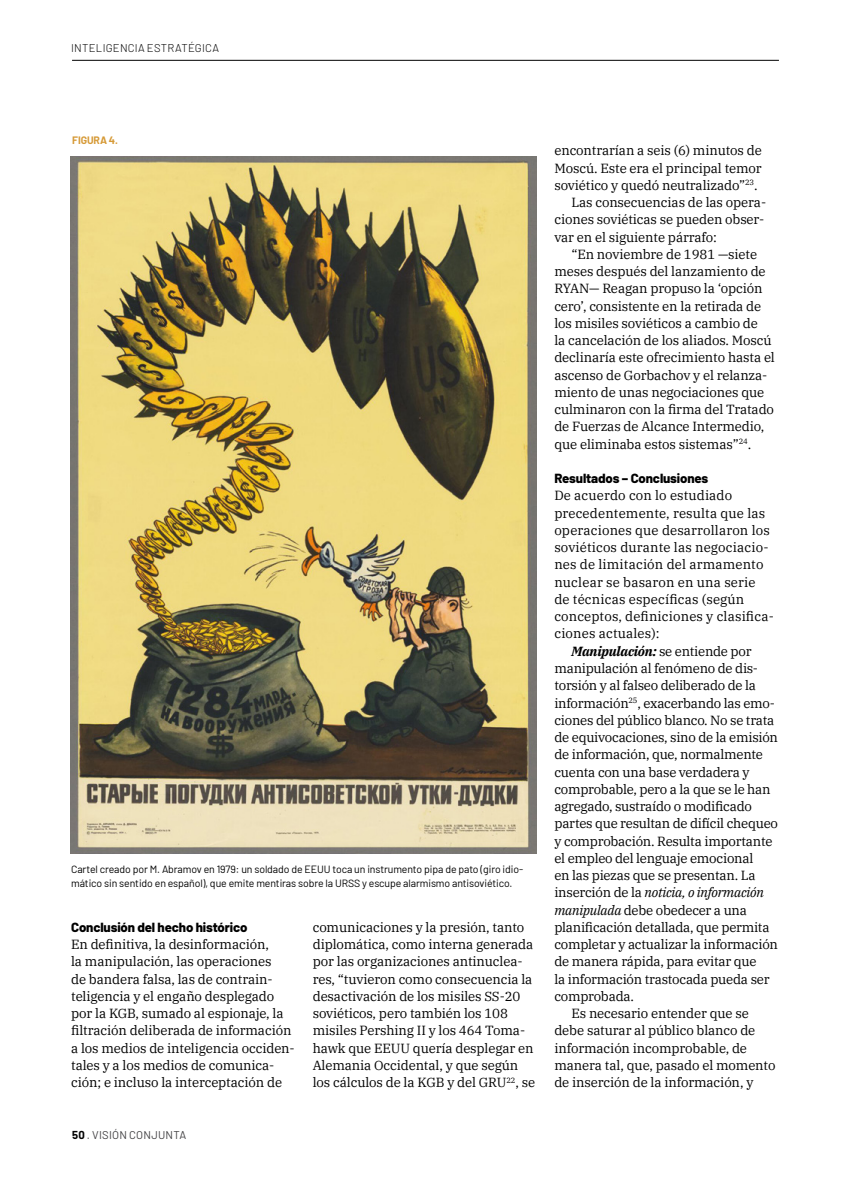
<style>
.page{position:relative;width:851px;height:1191px;background:#fff}
.page>*{position:absolute;margin:0;border:0;box-sizing:border-box;transform-origin:0 0}
.t1{font:13.2px/17.2px "IBM Plex Serif";letter-spacing:-.01em;color:#000}
.t2{font:13.2px "IBM Plex Serif";letter-spacing:.01em;color:#000}
.t3{font:800 13.2px "Barlow";letter-spacing:-.01em;color:#000}
.t4{font:italic 13.2px "IBM Plex Serif";letter-spacing:-.02em;color:#000}
.t5{font:italic 700 13.2px "IBM Plex Serif";letter-spacing:-.02em;color:#000}
.t6{font:300 11.25px "Barlow";letter-spacing:.02em;color:#000}
.t7{font:11.25px "Barlow";letter-spacing:.02em;color:#414042}
.t8{font:10.5px/13.5px "Barlow";letter-spacing:-.01em;color:#000}
.t9{font:700 10.5px "Barlow";letter-spacing:-.01em;color:#d69a37}
.s1{font-weight:700;color:#000}
.s2{font-weight:400;font-style:normal}
.s3{font-style:normal}
.s4{font-style:italic}
</style>
<div class="page">
<hr style="left:72px;top:60px;width:706px;height:1px;background:#000">
<img style="left:71px;top:157px;width:465px;height:696px">
<p class="t6" style="left:71px;top:40px;width:149px">INTELIGENCIA ESTRATÉGICA</p>
<p class="t9" style="left:72px;top:133px;width:47px">FIGURA 4.</p>
<p class="t8" style="left:71px;top:862px;width:453px">Cartel creado por M. Abramov en 1979: un soldado de EEUU toca un instrumento pipa de pato (giro idio&shy;mático sin sentido en español), que emite mentiras sobre la URSS y escupe alarmismo antisoviético.</p>
<p class="t3" style="left:71px;top:917px;width:178px">Conclusión del hecho histórico</p>
<p class="t1" style="left:71px;top:934px;width:225px">En definitiva, la desinformación,<br>la manipulación, las operaciones<br>de bandera falsa, las de contrain&shy;teligencia y el engaño desplegado por la KGB, sumado al espionaje, la filtración deliberada de información a los medios de inteligencia occiden&shy;tales y a los medios de comunica&shy;ción; e incluso la interceptación de</p>
<p class="t7" style="left:72px;top:1126px;width:116px"><span class="s1">50</span> . VISIÓN CONJUNTA</p>
<p class="t1" style="left:313px;top:917px;width:224px">comunicaciones y la presión, tanto diplomática, como interna generada por las organizaciones antinuclea&shy;res, “tuvieron como consecuencia la desactivación de los misiles SS-20 soviéticos, pero también los 108 misiles Pershing II y los 464 Toma&shy;hawk que EEUU quería desplegar en Alemania Occidental, y que según los cálculos de la KGB y del GRU<sup>22</sup>, se</p>
<p class="t1" style="left:554px;top:141px;width:209px">encontrarían a seis (6) minutos de</p>
<p class="t1" style="left:554px;top:158px;width:209px">Moscú. Este era el principal temor</p>
<p class="t1" style="left:554px;top:175px;width:205px">soviético y quedó neutralizado”<sup>23</sup>.</p>
<p class="t1" style="left:571px;top:193px;width:196px">Las consecuencias de las opera-</p>
<p class="t1" style="left:554px;top:210px;width:211px">ciones soviéticas se pueden obser-</p>
<p class="t1" style="left:554px;top:227px;width:164px">var en el siguiente párrafo:</p>
<p class="t1" style="left:571px;top:244px;width:187px">“En noviembre de 1981 —siete</p>
<p class="t1" style="left:554px;top:262px;width:213px">meses después del lanzamiento de</p>
<p class="t1" style="left:554px;top:279px;width:210px">RYAN— Reagan propuso la ‘opción</p>
<p class="t1" style="left:554px;top:296px;width:208px">cero’, consistente en la retirada de</p>
<p class="t1" style="left:554px;top:313px;width:205px">los misiles soviéticos a cambio de</p>
<p class="t1" style="left:554px;top:331px;width:219px">la cancelación de los aliados. Moscú</p>
<p class="t1" style="left:554px;top:348px;width:222px">declinaría este ofrecimiento hasta el</p>
<p class="t1" style="left:554px;top:365px;width:214px">ascenso de Gorbachov y el relanza-</p>
<p class="t1" style="left:554px;top:382px;width:211px">miento de unas negociaciones que</p>
<p class="t1" style="left:554px;top:400px;width:221px">culminaron con la firma del Tratado</p>
<p class="t1" style="left:554px;top:417px;width:211px">de Fuerzas de Alcance Intermedio,</p>
<p class="t1" style="left:554px;top:434px;width:198px">que eliminaba estos sistemas”<sup>24</sup>.</p>
<p class="t3" style="left:554px;top:468px;width:155px">Resultados – Conclusiones</p>
<p class="t2" style="left:554px;top:485px;width:179px">De acuerdo con lo estudiado</p>
<p class="t2" style="left:554px;top:503px;width:212px">precedentemente, resulta que las</p>
<p class="t2" style="left:554px;top:520px;width:217px">operaciones que desarrollaron los</p>
<p class="t2" style="left:554px;top:537px;width:216px">soviéticos durante las negociacio-</p>
<p class="t2" style="left:554px;top:554px;width:210px">nes de limitación del armamento</p>
<p class="t2" style="left:554px;top:572px;width:202px">nuclear se basaron en una serie</p>
<p class="t2" style="left:554px;top:589px;width:191px">de técnicas específicas (según</p>
<p class="t2" style="left:554px;top:606px;width:221px">conceptos, definiciones y clasifica-</p>
<p class="t2" style="left:554px;top:623px;width:107px">ciones actuales):</p>
<p class="t5" style="left:571px;top:640px;width:182px">Manipulación: <span class="s2">se entiende por</span></p>
<p class="t1" style="left:554px;top:658px;width:205px">manipulación al fenómeno de dis-</p>
<p class="t1" style="left:554px;top:676px;width:203px">torsión y al falseo deliberado de la</p>
<p class="t1" style="left:554px;top:693px;width:222px">información<sup>25</sup>, exacerbando las emo-</p>
<p class="t1" style="left:554px;top:710px;width:221px">ciones del público blanco. No se trata</p>
<p class="t1" style="left:554px;top:727px;width:225px">de equivocaciones, sino de la emisión</p>
<p class="t1" style="left:554px;top:745px;width:210px">de información, que, normalmente</p>
<p class="t1" style="left:554px;top:762px;width:197px">cuenta con una base verdadera y</p>
<p class="t1" style="left:554px;top:779px;width:218px">comprobable, pero a la que se le han</p>
<p class="t1" style="left:554px;top:796px;width:199px">agregado, sustraído o modificado</p>
<p class="t1" style="left:554px;top:814px;width:225px">partes que resultan de difícil chequeo</p>
<p class="t1" style="left:554px;top:831px;width:219px">y comprobación. Resulta importante</p>
<p class="t1" style="left:554px;top:848px;width:200px">el empleo del lenguaje emocional</p>
<p class="t1" style="left:554px;top:865px;width:203px">en las piezas que se presentan. La</p>
<p class="t4" style="left:554px;top:882px;width:211px"><span class="s3">inserción de la</span> noticia, o información</p>
<p class="t1" style="left:554px;top:900px;width:194px"><span class="s4">manipulada</span> debe obedecer a una</p>
<p class="t1" style="left:554px;top:917px;width:217px">planificación detallada, que permita</p>
<p class="t1" style="left:554px;top:934px;width:225px">completar y actualizar la información</p>
<p class="t1" style="left:554px;top:952px;width:204px">de manera rápida, para evitar que</p>
<p class="t1" style="left:554px;top:969px;width:216px">la información trastocada pueda ser</p>
<p class="t1" style="left:554px;top:986px;width:81px">comprobada.</p>
<p class="t1" style="left:571px;top:1003px;width:179px">Es necesario entender que se</p>
<p class="t1" style="left:554px;top:1021px;width:202px">debe saturar al público blanco de</p>
<p class="t1" style="left:554px;top:1038px;width:194px">información incomprobable, de</p>
<p class="t1" style="left:554px;top:1055px;width:223px">manera tal, que, pasado el momento</p>
<p class="t1" style="left:554px;top:1072px;width:200px">de inserción de la información, y</p>
</div>
